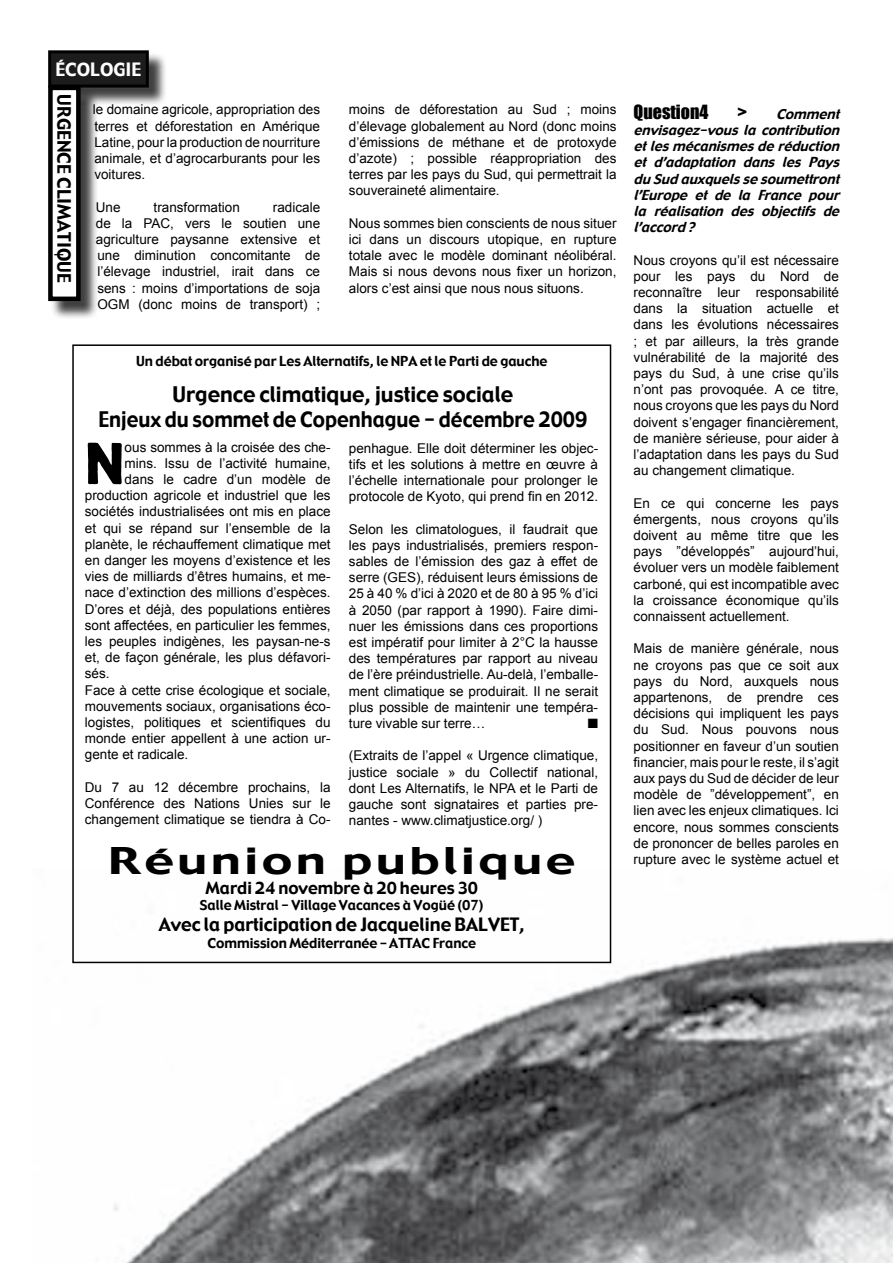
<style>
.page{position:relative;width:893px;height:1263px;background:#fff}
.page>*{position:absolute;margin:0;border:0;box-sizing:border-box;transform-origin:0 0}
.t1{font:61.65px "Block";color:#000}
.t2{font:36px "Gadget";color:#000;scale:1.38 1}
.t3{font:21px/25.2px "Gadget";color:#000;text-align:center}
.t4{font:18px "Gadget";color:#000}
.t5{font:18px "Impact";color:#000}
.t6{font:18px "Gadget";color:#fefefe}
.t7{font:16.5px "Gadget";color:#000}
.t8{font:13.5px/16.2px "Arial";color:#000;text-align:justify}
.t9{font:italic 13.5px/16.2px "Gadget";color:#000;text-align:justify}
.t10{font:13.5px "Gadget";color:#000}
.t11{font:13.5px "Zapf Dingbats ITC";color:#000}
.s1{font-family:"Impact";font-style:normal;font-size:18px}
</style>
<div class="page">
<div style="left:51px;top:53px;width:117px;height:53px;background:#000;opacity:.75"></div>
<div style="left:50px;top:52px;width:97px;height:34px;background:#1c1c1d"></div>
<div style="left:48px;top:50px;width:101px;height:38px;border:3px solid #000"></div>
<div style="left:50px;top:88px;width:49px;height:232px;background:#000;opacity:.75"></div>
<div style="left:50px;top:88px;width:28px;height:211px;background:#fefefe"></div>
<div style="left:48px;top:86px;width:33px;height:215px;border:4px solid #000"></div>
<img style="left:72px;top:868px;width:821px;height:395px">
<div style="left:72px;top:344px;width:539px;height:619px;border:2px solid #000"></div>
<h3 class="t6" style="left:55px;top:58px;width:87px">écologie</h3>
<h3 class="t4" style="left:76px;top:94px;width:190px;rotate:90deg">urgence climatique</h3>
<p class="t8" style="left:93px;top:102px;width:229px">le domaine agricole, appropriation des terres et déforestation en Amérique Latine, pour la production de nourriture animale, et d’agrocarburants pour les voitures.</p>
<p class="t8" style="left:96px;top:199px;width:26px">Une</p>
<p class="t8" style="left:154px;top:199px;width:88px">transformation</p>
<p class="t8" style="left:96px;top:199px;width:226px;text-indent:177px">radicale de la PAC, vers le soutien une agriculture paysanne extensive et une diminution concomitante de l’élevage industriel, irait dans ce sens : moins d’importations de soja OGM (donc moins de transport) ;</p>
<p class="t8" style="left:349px;top:102px;width:269px">moins de déforestation au Sud ; moins d’élevage globalement au Nord (donc moins d’émissions de méthane et de protoxyde d’azote) ; possible réappropriation des terres par les pays du Sud, qui permettrait la souveraineté alimentaire.</p>
<p class="t8" style="left:349px;top:215px;width:269px">Nous sommes bien conscients de nous situer ici dans un discours utopique, en rupture totale avec le modèle dominant néolibéral.<br>Mais si nous devons nous fixer un horizon, alors c’est ainsi que nous nous situons.</p>
<p class="t10" style="left:136px;top:352px;width:413px">Un débat organisé par Les Alternatifs, le NPA et le Parti de gauche</p>
<h3 class="t3" style="left:99px;top:383px;width:490px">Urgence climatique, justice sociale<br>Enjeux du sommet de Copenhague - décembre 2009</h3>
<h1 class="t1" style="left:85px;top:422px;width:41px">N</h1>
<p class="t8" style="left:125px;top:439px;width:207px">ous sommes à la croisée des che-</p>
<p class="t8" style="left:125px;top:455px;width:207px">mins. Issu de l’activité humaine,</p>
<p class="t8" style="left:125px;top:471px;width:207px">dans le cadre d’un modèle de</p>
<p class="t8" style="left:85px;top:487px;width:247px">production agricole et industriel que les</p>
<p class="t8" style="left:85px;top:504px;width:247px">sociétés industrialisées ont mis en place</p>
<p class="t8" style="left:85px;top:520px;width:247px">et qui se répand sur l’ensemble de la</p>
<p class="t8" style="left:85px;top:536px;width:247px">planète, le réchauffement climatique met</p>
<p class="t8" style="left:85px;top:552px;width:247px">en danger les moyens d’existence et les</p>
<p class="t8" style="left:85px;top:568px;width:247px">vies de milliards d’êtres humains, et me-</p>
<p class="t8" style="left:85px;top:585px;width:247px">nace d’extinction des millions d’espèces.</p>
<p class="t8" style="left:85px;top:601px;width:247px">D’ores et déjà, des populations entières</p>
<p class="t8" style="left:85px;top:617px;width:247px">sont affectées, en particulier les femmes,</p>
<p class="t8" style="left:85px;top:633px;width:247px">les peuples indigènes, les paysan-ne-s</p>
<p class="t8" style="left:85px;top:649px;width:247px">et, de façon générale, les plus défavori-</p>
<p class="t8" style="left:85px;top:666px;width:26px">sés.</p>
<p class="t8" style="left:85px;top:682px;width:247px">Face à cette crise écologique et sociale,</p>
<p class="t8" style="left:85px;top:698px;width:247px">mouvements sociaux, organisations éco-</p>
<p class="t8" style="left:85px;top:714px;width:247px">logistes, politiques et scientifiques du</p>
<p class="t8" style="left:85px;top:730px;width:247px">monde entier appellent à une action ur-</p>
<p class="t8" style="left:85px;top:747px;width:105px">gente et radicale.</p>
<p class="t8" style="left:85px;top:779px;width:247px">Du 7 au 12 décembre prochains, la Conférence des Nations Unies sur le changement climatique se tiendra à Co-</p>
<p class="t8" style="left:349px;top:440px;width:251px">penhague. Elle doit déterminer les objec&shy;tifs et les solutions à mettre en œuvre à l’échelle internationale pour prolonger le protocole de Kyoto, qui prend fin en 2012.</p>
<p class="t8" style="left:349px;top:521px;width:251px">Selon les climatologues, il faudrait que les pays industrialisés, premiers respon&shy;sables de l’émission des gaz à effet de serre (GES), réduisent leurs émissions de 25 à 40 % d’ici à 2020 et de 80 à 95 % d’ici à 2050 (par rapport à 1990). Faire dimi&shy;nuer les émissions dans ces proportions est impératif pour limiter à 2°C la hausse des températures par rapport au niveau de l’ère préindustrielle. Au-delà, l’emballe&shy;ment climatique se produirait. Il ne serait plus possible de maintenir une tempéra&shy;ture vivable sur terre…</p>
<p class="t11" style="left:588px;top:717px;width:12px">■</p>
<p class="t8" style="left:349px;top:748px;width:251px">(Extraits de l’appel « Urgence climatique, justice sociale » du Collectif national, dont Les Alternatifs, le NPA et le Parti de gauche sont signataires et parties pre&shy;nantes - www.climatjustice.org/ )</p>
<h2 class="t2" style="left:108px;top:837px;width:340px">Réunion publique</h2>
<p class="t7" style="left:205px;top:877px;width:274px">Mardi 24 novembre à 20 heures 30</p>
<p class="t10" style="left:200px;top:896px;width:285px">Salle Mistral - Village Vacances à Vogüé (07)</p>
<h3 class="t4" style="left:159px;top:913px;width:320px">Avec la participation de Jacqueline BALVET</h3>
<h3 class="t4" style="left:519px;top:913px;width:7px">,</h3>
<p class="t10" style="left:207px;top:934px;width:192px">Commission Méditerranée – ATTA</p>
<p class="t10" style="left:422px;top:934px;width:56px">C France</p>
<h3 class="t5" style="left:634px;top:98px;width:76px">QUESTION4</h3>
<p class="t9" style="left:634px;top:106px;width:212px;text-indent:104px"><span class="s1">&gt;</span> Comment envisagez-vouslacontribution etlesmécanismesderéduction et d’adaptation dans les Pays duSudauxquelssesoumettront l’Europe et de la France pour la réalisation des objectifs de l’accord ?</p>
<p class="t8" style="left:634px;top:252px;width:207px">Nous croyons qu’il est nécessaire pour les pays du Nord de reconnaître leur responsabilité dans la situation actuelle et dans les évolutions nécessaires ; et par ailleurs, la très grande vulnérabilité de la majorité des pays du Sud, à une crise qu’ils n’ont pas provoquée. A ce titre, nous croyons que les pays du Nord doivent s’engager financièrement, de manière sérieuse, pour aider à l’adaptation dans les pays du Sud au changement climatique.</p>
<p class="t8" style="left:634px;top:495px;width:207px">En ce qui concerne les pays émergents, nous croyons qu’ils doivent au même titre que les pays ”développés” aujourd’hui, évoluer vers un modèle faiblement carboné, qui est incompatible avec la croissance économique qu’ils connaissent actuellement.</p>
<p class="t8" style="left:634px;top:641px;width:207px">Mais de manière générale, nous ne croyons pas que ce soit aux pays du Nord, auxquels nous appartenons, de prendre ces décisions qui impliquent les pays du Sud. Nous pouvons nous positionner en faveur d’un soutien financier, mais pour le reste, il s’agit aux pays du Sud de décider de leur modèle de ”développement”, en lien avec les enjeux climatiques. Ici encore, nous sommes conscients de prononcer de belles paroles en rupture avec le système actuel et</p>
</div>
